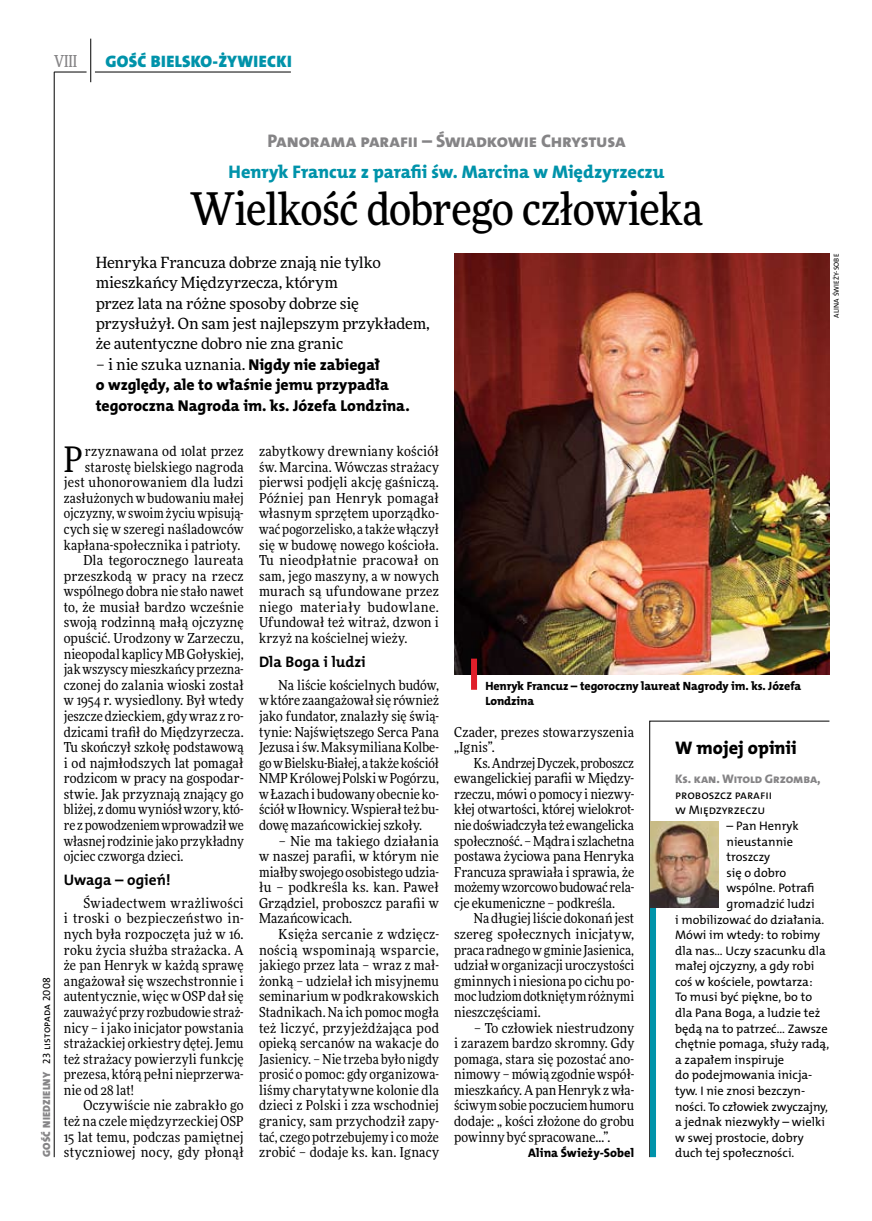
<style>
.page{position:relative;width:872px;height:1221px;background:#fff}
.page>*{position:absolute;margin:0;border:0;box-sizing:border-box;transform-origin:0 0}
.t1{font:500 45px "Freeday Narrow";letter-spacing:-.015em;color:#000}
.t2{font:35.25px "Freeday Narrow News";color:#000}
.t3{font:18.3px "The Mix HP8 Ex Bld";letter-spacing:.005em;color:#0093aa}
.t4{font:18.3px "The Mix HP8 Ex Bld";letter-spacing:-.01em;color:#858486}
.t5{font:18.3px "The Mix HP8 Ex Bld";letter-spacing:.02em;color:#000}
.t6{font:16.65px "The Mix HP9 Blk";letter-spacing:.02em;color:#0093aa}
.t7{font:500 16.5px "Freeday Narrow";color:#858486;scale:.9 1}
.t8{font:15.75px/20.4px "The Mix HP8 Ex Bld";color:#000}
.t9{font:15.45px/20.4px "Freeday News";letter-spacing:-.01em;color:#000}
.t10{font:15.3px "The Mix HP7 Bld";color:#000}
.t11{font:13.8px/15.6px "Freeday Narrow News";letter-spacing:.01em;color:#000;text-align:justify}
.t12{font:12.45px/15.6px "The Mix HP5 Plain";color:#000}
.t13{font:12.45px "The Mix HP8 Ex Bld";letter-spacing:-.01em;color:#858486}
.t14{font:12.45px "The Mix HP8 Ex Bld";letter-spacing:.015em;color:#000}
.t15{font:12px/15.6px "The Mix HP8 Ex Bld";letter-spacing:-.005em;color:#000}
.t16{font:10.5px "The Mix HP5 Plain";letter-spacing:.015em;color:#000}
.t17{font:7.2px "The Mix HP5 Plain";letter-spacing:.015em;color:#000}
.s1{font-family:"The Mix HP9 Blk";color:#858486}
.s2{font-family:"The Mix HP8 Ex Bld";font-size:15.75px}
</style>
<div class="page">
<hr style="left:54px;top:72px;width:1px;height:1085px;background:#000">
<hr style="left:90px;top:39px;width:1px;height:43px;background:#000">
<hr style="left:54px;top:72px;width:33px;height:1px;background:#000">
<hr style="left:95px;top:72px;width:196px;height:1px;background:#000">
<svg style="left:649px;top:720px;width:181px;height:437px"></svg>
<div style="left:650px;top:821px;width:6px;height:335px;background:#0093aa"></div>
<img style="left:650px;top:821px;width:68px;height:86px">
<img style="left:454px;top:253px;width:375px;height:421px">
<div style="left:471px;top:658px;width:6px;height:31px;background:#df1f2a"></div>
<p class="t7" style="left:54px;top:50px;width:27px">VIII</p>
<p class="t6" style="left:105px;top:50px;width:188px">GOŚĆ BIELSKO-ŻYWIECKI</p>
<p class="t16" style="left:40px;top:1156px;width:181px;rotate:-90deg"><span class="s1">GOŚĆ NIEDZIELNY</span> 23 listopada 2008</p>
<h3 class="t4" style="left:267px;top:129px;width:360px">Panorama parafii – Świadkowie Chrystusa</h3>
<h3 class="t3" style="left:229px;top:160px;width:437px">Henryk Francuz z parafii św. Marcina w Międzyrzeczu</h3>
<h1 class="t1" style="left:190px;top:181px;width:514px">Wielkość dobrego człowieka</h1>
<p class="t9" style="left:96px;top:252px;width:336px">Henryka Francuza dobrze znają nie tylko mieszkańcy Międzyrzecza, którym<br>przez lata na różne sposoby dobrze się przysłużył. On sam jest najlepszym przykładem, że autentyczne dobro nie zna granic</p>
<p class="t9" style="left:96px;top:354px;width:286px">– i nie szuka uznania. <span class="s2">Nigdy nie zabiegał</span></p>
<p class="t8" style="left:96px;top:375px;width:315px">o względy, ale to właśnie jemu przypadła tegoroczna Nagroda im. ks. Józefa Londzina.</p>
<p class="t17" style="left:831px;top:318px;width:66px;rotate:-90deg">Alina Świeży-Sobe</p>
<h2 class="t2" style="left:64px;top:437px;width:21px">P</h2>
<p class="t11" style="left:85px;top:443px;width:160px">rzyznawana od 10lat przez</p>
<p class="t11" style="left:85px;top:459px;width:160px">starostę bielskiego nagroda</p>
<p class="t11" style="left:64px;top:474px;width:181px">jest uhonorowaniem dla ludzi</p>
<p class="t11" style="left:64px;top:490px;width:181px">zasłużonych w budowaniu małej</p>
<p class="t11" style="left:64px;top:505px;width:181px">ojczyzny, w swoim życiu wpisują-</p>
<p class="t11" style="left:64px;top:521px;width:181px">cych się w szeregi naśladowców</p>
<p class="t11" style="left:64px;top:536px;width:178px">kapłana-społecznika i patrioty.</p>
<p class="t11" style="left:83px;top:552px;width:162px">Dla tegorocznego laureata</p>
<p class="t11" style="left:64px;top:568px;width:181px">przeszkodą w pracy na rzecz</p>
<p class="t11" style="left:64px;top:583px;width:181px">wspólnego dobra nie stało nawet</p>
<p class="t11" style="left:64px;top:599px;width:181px">to, że musiał bardzo wcześnie</p>
<p class="t11" style="left:64px;top:614px;width:181px">swoją rodzinną małą ojczyznę</p>
<p class="t11" style="left:64px;top:630px;width:181px">opuścić. Urodzony w Zarzeczu,</p>
<p class="t11" style="left:64px;top:645px;width:181px">nieopodal kaplicy MB Gołyskiej,</p>
<p class="t11" style="left:64px;top:661px;width:181px">jak wszyscy mieszkańcy przezna-</p>
<p class="t11" style="left:64px;top:677px;width:181px">czonej do zalania wioski został</p>
<p class="t11" style="left:64px;top:692px;width:181px">w 1954 r. wysiedlony. Był wtedy</p>
<p class="t11" style="left:64px;top:708px;width:181px">jeszcze dzieckiem, gdy wraz z ro-</p>
<p class="t11" style="left:64px;top:723px;width:181px">dzicami trafił do Międzyrzecza.</p>
<p class="t11" style="left:64px;top:739px;width:181px">Tu skończył szkołę podstawową</p>
<p class="t11" style="left:64px;top:754px;width:181px">i od najmłodszych lat pomagał</p>
<p class="t11" style="left:64px;top:770px;width:181px">rodzicom w pracy na gospodar-</p>
<p class="t11" style="left:64px;top:786px;width:181px">stwie. Jak przyznają znający go</p>
<p class="t11" style="left:64px;top:801px;width:181px">bliżej, z domu wyniósł wzory, któ-</p>
<p class="t11" style="left:64px;top:817px;width:181px">re z powodzeniem wprowadził we</p>
<p class="t11" style="left:64px;top:832px;width:181px">własnej rodzinie jako przykładny</p>
<p class="t11" style="left:64px;top:848px;width:121px">ojciec czworga dzieci.</p>
<p class="t10" style="left:64px;top:870px;width:109px">Uwaga – ogień!</p>
<p class="t11" style="left:64px;top:895px;width:181px;text-indent:20px">Świadectwem wrażliwości i troski o bezpieczeństwo in&shy;nych była rozpoczęta już w 16. roku życia służba strażacka. A że pan Henryk w każdą sprawę angażował się wszechstronnie i autentycznie, więc w OSP dał się zauważyć przy rozbudowie straż&shy;nicy – i jako inicjator powstania strażackiej orkiestry dętej. Jemu też strażacy powierzyli funkcję prezesa, którą pełni nieprzerwa&shy;nie od 28 lat!</p>
<p class="t11" style="left:64px;top:1097px;width:181px;text-indent:20px">Oczywiście nie zabrakło go też na czele międzyrzeckiej OSP 15 lat temu, podczas pamiętnej styczniowej nocy, gdy płonął</p>
<p class="t11" style="left:259px;top:443px;width:181px">zabytkowy drewniany kościół św. Marcina. Wówczas strażacy pierwsi podjęli akcję gaśniczą.<br>Później pan Henryk pomagał własnym sprzętem uporządko&shy;wać pogorzelisko, a także włączył się w budowę nowego kościoła.<br>Tu nieodpłatnie pracował on sam, jego maszyny, a w nowych murach są ufundowane przez niego materiały budowlane.<br>Ufundował też witraż, dzwon i krzyż na kościelnej wieży.</p>
<p class="t10" style="left:259px;top:652px;width:108px">Dla Boga i ludzi</p>
<p class="t11" style="left:259px;top:677px;width:181px;text-indent:20px">Na liście kościelnych budów, w które zaangażował się również jako fundator, znalazły się świą&shy;tynie: Najświętszego Serca Pana Jezusa i św. Maksymiliana Kolbe&shy;go w Bielsku-Białej, a także kościół NMP Królowej Polski w Pogórzu, w Łazach i budowany obecnie ko&shy;ściół w Iłownicy. Wspierał też bu&shy;dowę mazańcowickiej szkoły.</p>
<p class="t11" style="left:259px;top:832px;width:181px;text-indent:20px">– Nie ma takiego działania w naszej parafii, w którym nie miałby swojego osobistego udzia&shy;łu – podkreśla ks. kan. Paweł Grządziel, proboszcz parafii w Mazańcowicach.</p>
<p class="t11" style="left:259px;top:926px;width:181px;text-indent:20px">Księża sercanie z wdzięcz&shy;nością wspominają wsparcie, jakiego przez lata – wraz z mał&shy;żonką – udzielał ich misyjnemu seminarium w podkrakowskich Stadnikach. Na ich pomoc mogła też liczyć, przyjeżdżająca pod opieką sercanów na wakacje do Jasienicy. – Nie trzeba było nigdy prosić o pomoc: gdy organizowa&shy;liśmy charytatywne kolonie dla dzieci z Polski i zza wschodniej granicy, sam przychodził zapy&shy;tać, czego potrzebujemy i co może zrobić – dodaje ks. kan. Ignacy</p>
<p class="t15" style="left:485px;top:678px;width:317px">Henryk Francuz – tegoroczny laureat Nagrody im. ks. Józefa<br>Londzina</p>
<p class="t11" style="left:454px;top:723px;width:181px">Czader, prezes stowarzyszenia „Ignis”.</p>
<p class="t11" style="left:454px;top:754px;width:181px;text-indent:20px">Ks. Andrzej Dyczek, proboszcz ewangelickiej parafii w Między&shy;rzeczu, mówi o pomocy i niezwy&shy;kłej otwartości, której wielokrot&shy;nie doświadczyła też ewangelicka społeczność. – Mądra i szlachetna postawa życiowa pana Henryka Francuza sprawiała i sprawia, że możemy wzorcowo budować rela&shy;cje ekumeniczne – podkreśla.</p>
<p class="t11" style="left:454px;top:910px;width:181px;text-indent:20px">Na długiej liście dokonań jest szereg społecznych inicjatyw, praca radnego w gminie Jasienica, udział w organizacji uroczystości gminnych i niesiona po cichu po&shy;moc ludziom dotkniętym różnymi nieszczęściami.</p>
<p class="t11" style="left:454px;top:1019px;width:181px;text-indent:20px">– To człowiek niestrudzony i zarazem bardzo skromny. Gdy pomaga, stara się pozostać ano&shy;nimowy – mówią zgodnie współ&shy;mieszkańcy. A pan Henryk z wła&shy;ściwym sobie poczuciem humoru dodaje: „ kości złożone do grobu powinny być spracowane…”.</p>
<p class="t14" style="left:528px;top:1144px;width:108px">Alina Świeży-Sobel</p>
<h3 class="t5" style="left:675px;top:736px;width:122px">W mojej opinii</h3>
<p class="t13" style="left:675px;top:771px;width:147px">Ks. kan. Witold Grzomba,</p>
<p class="t12" style="left:675px;top:786px;width:98px">proboszcz parafii w Międzyrzeczu</p>
<p class="t12" style="left:726px;top:818px;width:74px">– Pan H enryk</p>
<p class="t12" style="left:726px;top:833px;width:68px">nieustannie</p>
<p class="t12" style="left:726px;top:849px;width:45px">troszczy</p>
<p class="t12" style="left:726px;top:864px;width:61px">się o dobro</p>
<p class="t12" style="left:726px;top:880px;width:89px">wspólne. Potrafi</p>
<p class="t12" style="left:726px;top:896px;width:90px">gromadzić ludzi</p>
<p class="t12" style="left:675px;top:911px;width:151px">i mobilizować do działania.</p>
<p class="t12" style="left:675px;top:927px;width:146px">Mówi im wtedy: to robimy</p>
<p class="t12" style="left:675px;top:942px;width:152px">dla nas… U czy szacunku dla</p>
<p class="t12" style="left:675px;top:958px;width:141px">małej ojczyzny, a gdy robi</p>
<p class="t12" style="left:675px;top:973px;width:139px">coś w kościele, powtarza:</p>
<p class="t12" style="left:675px;top:989px;width:138px">To musi być piękne, bo to</p>
<p class="t12" style="left:675px;top:1005px;width:147px">dla Pana Boga, a ludzie też</p>
<p class="t12" style="left:675px;top:1020px;width:154px">będą na to patrzeć... Zawsze</p>
<p class="t12" style="left:675px;top:1036px;width:156px">chętnie pomaga, służy radą,</p>
<p class="t12" style="left:675px;top:1051px;width:111px">a zapałem inspiruje</p>
<p class="t12" style="left:675px;top:1067px;width:139px">do podejmowania inicja-</p>
<p class="t12" style="left:675px;top:1082px;width:132px">tyw. I nie znosi bezczyn-</p>
<p class="t12" style="left:675px;top:1098px;width:154px">ności. To człowiek zwyczajny,</p>
<p class="t12" style="left:675px;top:1114px;width:151px">a jednak niezwykły – wielki</p>
<p class="t12" style="left:675px;top:1129px;width:130px">w swej prostocie, dobry</p>
<p class="t12" style="left:675px;top:1145px;width:121px">duch tej społeczności.</p>
</div>
